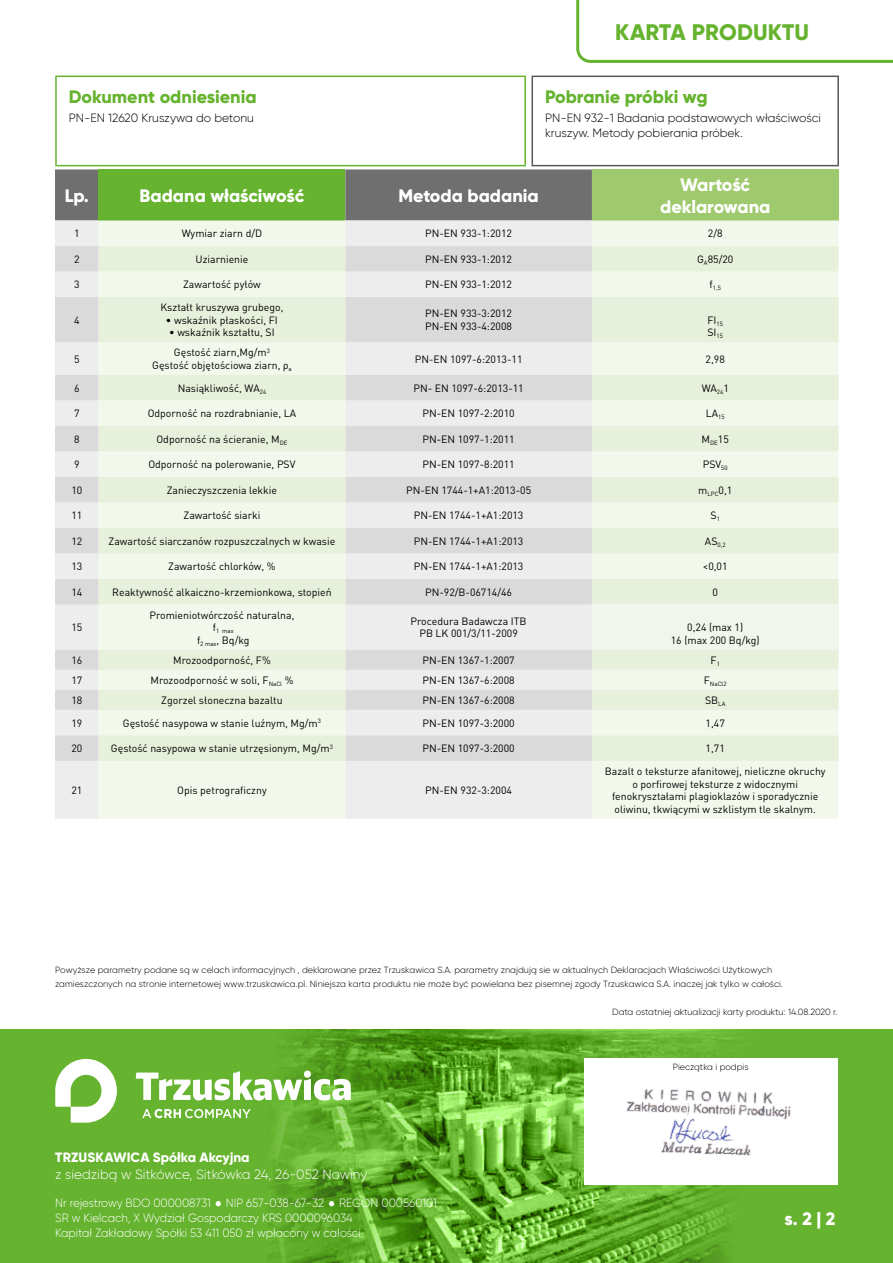
<style>
.page{position:relative;width:893px;height:1263px;background:#fff}
.page>*{position:absolute;margin:0;border:0;box-sizing:border-box;transform-origin:0 0}
.t1{font:800 22.5px "Gilroy";letter-spacing:.01em;color:#65b32e}
.t2{font:800 18px/21.6px "Gilroy";color:#fff;text-align:center}
.t3{font:800 18px "Gilroy";color:#65b32e}
.t4{font:300 13.5px "Gilroy";color:#fff}
.t5{font:800 13.5px "Gilroy";color:#fff}
.t6{font:300 12px/15px "Gilroy";color:#fff;scale:.95 1}
.t7{font:300 12px/14.4px "Gilroy";color:#000}
.t8{font:10.5px/12.6px "DIN Pro Pl";color:#000;text-align:center}
.t9{font:300 9px/14.2px "Gilroy";color:#000}
.t10{font:6.15px "DIN Pro Pl";color:#000}
.s1{font-weight:800;font-size:18px}
</style>
<div class="page">
<div style="left:0;top:1029px;width:893px;height:234px;background:#65b32e"></div>
<img style="left:267px;top:1029px;width:488px;height:234px">
<svg style="left:136px;top:1070px;width:215px;height:30px"></svg>
<svg style="left:142px;top:1109px;width:109px;height:9px"></svg>
<svg style="left:55px;top:1059px;width:62px;height:64px"></svg>
<svg style="left:576px;top:0;width:317px;height:63px"></svg>
<div style="left:584px;top:1059px;width:253px;height:126px;background:#fff"></div>
<div style="left:55px;top:169px;width:537px;height:51px;background:#706f6f"></div>
<div style="left:99px;top:169px;width:246px;height:51px;background:#65b32e"></div>
<div style="left:592px;top:169px;width:246px;height:51px;background:#9fc96d"></div>
<svg style="left:99px;top:220px;width:739px;height:599px;background:#f0f3ec"></svg>
<svg style="left:55px;top:246px;width:44px;height:515px;background:#e3e3e3"></svg>
<svg style="left:99px;top:246px;width:739px;height:515px;background:#e9eee3"></svg>
<div style="left:592px;top:604px;width:246px;height:46px;background:#f1f6ec"></div>
<hr style="left:531px;top:76px;width:308px;height:1px;background:#575756">
<hr style="left:531px;top:77px;width:2px;height:88px;background:#575756">
<hr style="left:837px;top:77px;width:2px;height:88px;background:#575756">
<hr style="left:531px;top:165px;width:308px;height:1px;background:#575756">
<hr style="left:55px;top:76px;width:471px;height:1px;background:#65b32e">
<hr style="left:55px;top:77px;width:2px;height:88px;background:#65b32e">
<hr style="left:524px;top:77px;width:2px;height:88px;background:#65b32e">
<hr style="left:55px;top:165px;width:471px;height:1px;background:#65b32e">
<img style="left:626px;top:1089px;width:165px;height:67px">
<h2 class="t3" style="left:69px;top:86px;width:189px">Dokument odniesienia</h2>
<p class="t7" style="left:69px;top:111px;width:187px">PN-EN 12620 Kruszywa do betonu</p>
<h1 class="t1" style="left:615px;top:18px;width:195px">KARTA PRODUKTU</h1>
<h2 class="t3" style="left:545px;top:86px;width:164px">Pobranie próbki wg</h2>
<p class="t7" style="left:545px;top:111px;width:277px">PN-EN 932-1 Badania podstawowych właściwości kruszyw. Metody pobierania próbek.</p>
<h2 class="t2" style="left:65px;top:185px;width:26px">Lp.</h2>
<h2 class="t2" style="left:140px;top:185px;width:166px">Badana właściwość</h2>
<h2 class="t2" style="left:398px;top:185px;width:142px">Metoda badania</h2>
<h2 class="t2" style="left:660px;top:174px;width:112px">Wartość deklarowana</h2>
<p class="t8" style="left:74px;top:227px;width:7px">1</p>
<p class="t8" style="left:182px;top:227px;width:82px">Wymiar ziarn d/D</p>
<p class="t8" style="left:425px;top:227px;width:88px">PN-EN 933-1:2012</p>
<p class="t8" style="left:708px;top:227px;width:16px">2/8</p>
<p class="t8" style="left:74px;top:252px;width:7px">2</p>
<p class="t8" style="left:196px;top:252px;width:54px">Uziarnienie</p>
<p class="t8" style="left:425px;top:252px;width:88px">PN-EN 933-1:2012</p>
<p class="t8" style="left:697px;top:252px;width:38px">G<sub>A</sub>85/20</p>
<p class="t8" style="left:74px;top:278px;width:7px">3</p>
<p class="t8" style="left:183px;top:278px;width:79px">Zawartość pyłów</p>
<p class="t8" style="left:425px;top:278px;width:88px">PN-EN 933-1:2012</p>
<p class="t10" style="left:710px;top:284px;width:13px"><sup>f</sup>1,5</p>
<p class="t8" style="left:74px;top:313px;width:7px">4</p>
<p class="t8" style="left:160px;top:301px;width:124px">Kształt kruszywa grubego,</p>
<p class="t8" style="left:166px;top:313px;width:113px">• wskaźnik płaskości, FI</p>
<p class="t8" style="left:169px;top:326px;width:107px">• wskaźnik kształtu, SI</p>
<p class="t8" style="left:425px;top:307px;width:88px;text-align:left">PN-EN 933-3:2012<br>PN-EN 933-4:2008</p>
<p class="t8" style="left:707px;top:313px;width:17px;text-align:left">FI<sub>15<br></sub>SI<sub>15</sub></p>
<p class="t8" style="left:74px;top:352px;width:7px">5</p>
<p class="t8" style="left:152px;top:346px;width:141px">Gęstość ziarn,Mg/m<sup>3<br></sup>Gęstość objętościowa ziarn, ρ<sub>a</sub></p>
<p class="t8" style="left:415px;top:352px;width:109px">PN-EN 1097-6:2013-11</p>
<p class="t8" style="left:706px;top:352px;width:21px">2,98</p>
<p class="t8" style="left:74px;top:381px;width:7px">6</p>
<p class="t8" style="left:178px;top:381px;width:90px">Nasiąkliwość, WA<sub>24</sub></p>
<p class="t8" style="left:413px;top:381px;width:112px">PN- EN 1097-6:2013-11</p>
<p class="t8" style="left:702px;top:381px;width:29px">WA<sub>24</sub>1</p>
<p class="t8" style="left:74px;top:407px;width:7px">7</p>
<p class="t8" style="left:148px;top:407px;width:150px">Odporność na rozdrabnianie, LA</p>
<p class="t8" style="left:422px;top:407px;width:94px">PN-EN 1097-2:2010</p>
<p class="t8" style="left:706px;top:407px;width:20px">LA<sub>15</sub></p>
<p class="t8" style="left:74px;top:432px;width:7px">8</p>
<p class="t8" style="left:156px;top:432px;width:133px">Odporność na ścieranie, M<sub>DE</sub></p>
<p class="t8" style="left:422px;top:432px;width:94px">PN-EN 1097-1:2011</p>
<p class="t8" style="left:702px;top:432px;width:29px">M<sub>DE</sub>15</p>
<p class="t8" style="left:74px;top:458px;width:7px">9</p>
<p class="t8" style="left:148px;top:458px;width:149px">Odporność na polerowanie, PSV</p>
<p class="t8" style="left:422px;top:458px;width:94px">PN-EN 1097-8:2011</p>
<p class="t8" style="left:703px;top:458px;width:26px">PSV<sub>50</sub></p>
<p class="t8" style="left:71px;top:483px;width:12px">10</p>
<p class="t8" style="left:167px;top:483px;width:112px">Zanieczyszczenia lekkie</p>
<p class="t8" style="left:406px;top:483px;width:127px">PN-EN 1744-1+A1:2013-05</p>
<p class="t8" style="left:698px;top:483px;width:36px">m<sub>LPC</sub>0,1</p>
<p class="t8" style="left:71px;top:509px;width:12px">11</p>
<p class="t8" style="left:183px;top:509px;width:78px">Zawartość siarki</p>
<p class="t8" style="left:414px;top:509px;width:111px">PN-EN 1744-1+A1:2013</p>
<p class="t8" style="left:710px;top:509px;width:11px">S<sub>1</sub></p>
<p class="t8" style="left:71px;top:534px;width:12px">12</p>
<p class="t8" style="left:109px;top:534px;width:228px">Zawartość siarczanów rozpuszczalnych w kwasie</p>
<p class="t8" style="left:414px;top:534px;width:111px">PN-EN 1744-1+A1:2013</p>
<p class="t10" style="left:705px;top:541px;width:22px"><sup>AS</sup>0,2</p>
<p class="t8" style="left:71px;top:560px;width:12px">13</p>
<p class="t8" style="left:168px;top:560px;width:109px">Zawartość chlorków, %</p>
<p class="t8" style="left:414px;top:560px;width:111px">PN-EN 1744-1+A1:2013</p>
<p class="t8" style="left:703px;top:560px;width:26px">&lt;0,01</p>
<p class="t8" style="left:71px;top:585px;width:12px">14</p>
<p class="t8" style="left:112px;top:585px;width:221px">Reaktywność alkaiczno-krzemionkowa, stopień</p>
<p class="t8" style="left:425px;top:585px;width:89px">PN-92/B-06714/46</p>
<p class="t8" style="left:712px;top:585px;width:7px">0</p>
<p class="t8" style="left:71px;top:621px;width:12px">15</p>
<p class="t8" style="left:149px;top:608px;width:146px">Promieniotwórczość naturalna,</p>
<p class="t10" style="left:213px;top:627px;width:22px"><sup>f</sup>1 max</p>
<p class="t8" style="left:197px;top:633px;width:54px">f<sub>2</sub> <sub>max</sub>, Bq/kg</p>
<p class="t8" style="left:411px;top:615px;width:118px">Procedura Badawcza ITB<br>PB LK 001/3/11-2009</p>
<p class="t8" style="left:671px;top:621px;width:90px">0,24 (max 1)<br>16 (max 200 Bq/kg)</p>
<p class="t8" style="left:71px;top:653px;width:12px">16</p>
<p class="t8" style="left:173px;top:653px;width:99px">Mrozoodporność, F%</p>
<p class="t8" style="left:422px;top:653px;width:94px">PN-EN 1367-1:2007</p>
<p class="t8" style="left:711px;top:653px;width:11px">F<sub>1</sub></p>
<p class="t8" style="left:71px;top:673px;width:12px">17</p>
<p class="t8" style="left:150px;top:673px;width:145px">Mrozoodporność w soli, F<sub>NaCl</sub> %</p>
<p class="t8" style="left:422px;top:673px;width:94px">PN-EN 1367-6:2008</p>
<p class="t10" style="left:704px;top:680px;width:24px"><sup>F</sup>NaCl2</p>
<p class="t8" style="left:71px;top:693px;width:12px">18</p>
<p class="t8" style="left:161px;top:693px;width:123px">Zgorzel słoneczna bazaltu</p>
<p class="t8" style="left:422px;top:693px;width:94px">PN-EN 1367-6:2008</p>
<p class="t8" style="left:705px;top:693px;width:22px">SB<sub>LA</sub></p>
<p class="t8" style="left:71px;top:716px;width:12px">19</p>
<p class="t8" style="left:123px;top:716px;width:200px">Gęstość nasypowa w stanie luźnym, Mg/m<sup>3</sup></p>
<p class="t8" style="left:422px;top:716px;width:94px">PN-EN 1097-3:2000</p>
<p class="t8" style="left:706px;top:716px;width:21px">1,47</p>
<p class="t8" style="left:71px;top:742px;width:12px">20</p>
<p class="t8" style="left:111px;top:742px;width:223px">Gęstość nasypowa w stanie utrzęsionym, Mg/m<sup>3</sup></p>
<p class="t8" style="left:422px;top:742px;width:94px">PN-EN 1097-3:2000</p>
<p class="t8" style="left:706px;top:742px;width:21px">1,71</p>
<p class="t8" style="left:71px;top:783px;width:12px">21</p>
<p class="t8" style="left:177px;top:783px;width:91px">Opis petrograficzny</p>
<p class="t8" style="left:425px;top:783px;width:88px">PN-EN 932-3:2004</p>
<p class="t8" style="left:605px;top:765px;width:222px">Bazalt o teksturze afanitowej, nieliczne okruchy o porfirowej teksturze z widocznymi fenokryształami plagioklazów i sporadycznie oliwinu, tkwiącymi w szklistym tle skalnym.</p>
<p class="t9" style="left:55px;top:962px;width:729px">Powyższe parametry podane są w celach informacyjnych , deklarowane przez Trzuskawica S.A. parametry znajdują sie w aktualnych Deklaracjach Właściwości Użytkowych zamieszczonych na stronie internetowej www.trzuskawica.pl. Niniejsza karta produktu nie może być powielana bez pisemnej zgody Trzuskawica S.A. inaczej jak tylko w całości.</p>
<p class="t9" style="left:612px;top:1005px;width:227px">Data ostatniej aktualizacji karty produktu: 14.08.2020 r.</p>
<p class="t5" style="left:55px;top:1149px;width:196px">TRZUSKAWICA Spółka Akcyjna</p>
<p class="t4" style="left:55px;top:1166px;width:313px">z siedzibą w Sitkówce, Sitkówka 24, 26-052 Nowiny</p>
<p class="t6" style="left:55px;top:1195px;width:403px">Nr rejestrowy BDO 000008731 <span class="s1">•</span> NIP 657-038-67-32 <span class="s1">•</span> REGON 000560101<br>SR w Kielcach, X Wydział Gospodarczy KRS 0000096034<br>Kapitał Zakładowy Spółki 53 411 050 zł wpłacony w całości.</p>
<p class="t9" style="left:673px;top:1060px;width:77px">Pieczątka i podpis</p>
<h2 class="t2" style="left:785px;top:1208px;width:52px">s. 2 | 2</h2>
</div>
